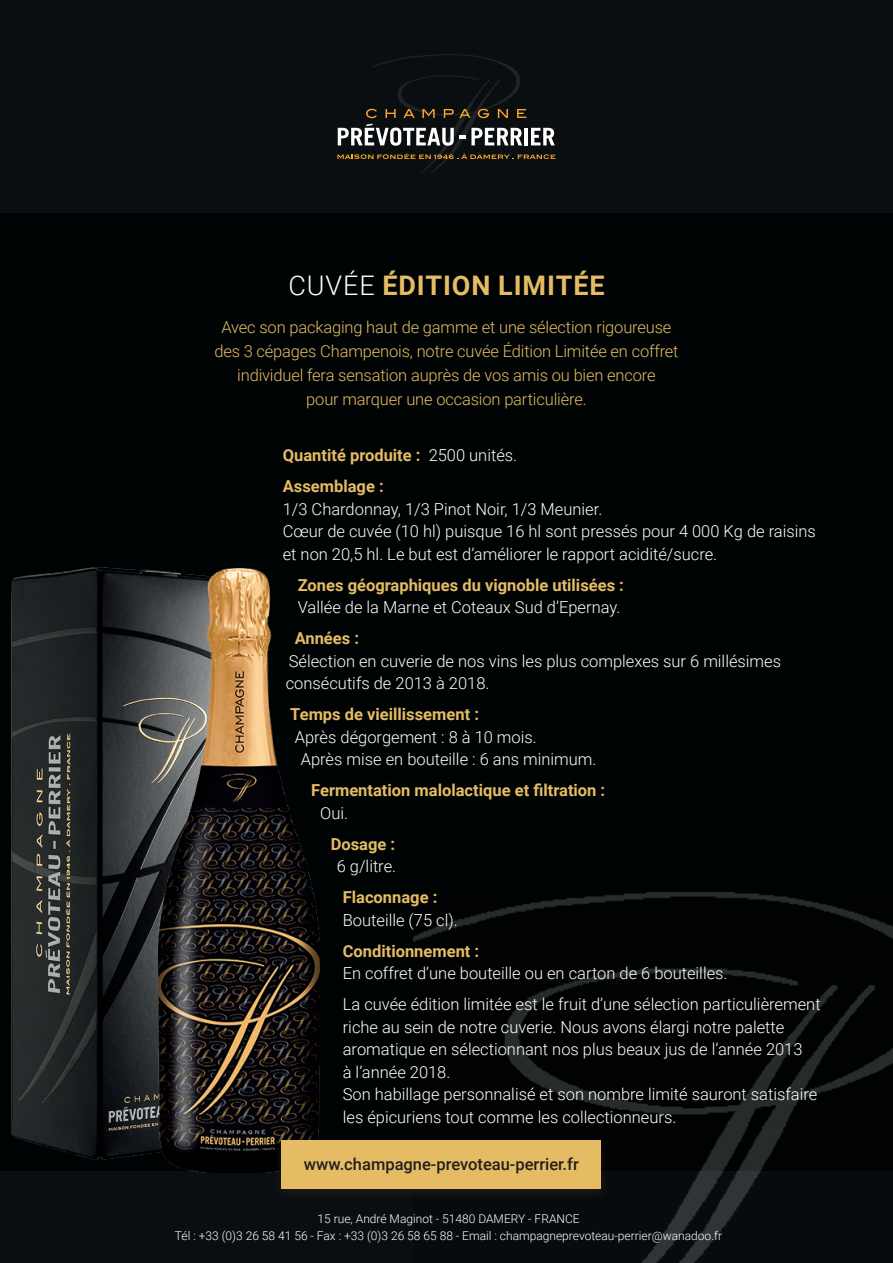
<style>
.page{position:relative;width:893px;height:1263px;background:#fff}
.page>*{position:absolute;margin:0;border:0;box-sizing:border-box;transform-origin:0 0}
.t1{font:700 27px "Roboto";letter-spacing:.035em;color:#e5bc64}
.t2{font:300 16.5px/22.5px "Roboto";color:#fff}
.t3{font:300 16.5px/24px "Roboto";letter-spacing:-.01em;color:#e5bc64;text-align:center}
.t4{font:700 16.5px/31px "Roboto";color:#e5bc64}
.t5{font:500 16.5px "Roboto";color:#231f20}
.t6{font:300 12px/16.5px "Roboto";color:#fff;text-align:center}
.s1{font-weight:300;color:#fff}
</style>
<div class="page">
<div style="left:0;top:1167px;width:893px;height:96px;background:#0b0e11"></div>
<div style="left:0;top:208px;width:893px;height:962px;background:#000304"></div>
<img style="left:414px;top:892px;width:479px;height:371px">
<img style="left:11px;top:568px;width:147px;height:592px">
<img style="left:158px;top:568px;width:161px;height:604px">
<div style="left:273px;top:1137px;width:337px;height:65px;background:#231f20;opacity:.75"></div>
<div style="left:281px;top:1141px;width:320px;height:48px;background:#e5bc64"></div>
<div style="left:0;top:0;width:893px;height:213px;background:#0b0e11"></div>
<svg style="left:337px;top:54px;width:219px;height:118px"></svg>
<h1 class="t1" style="left:288px;top:266px;width:318px"><span class="s1">CUVÉE</span> ÉDITION LIMITÉE</h1>
<p class="t3" style="left:214px;top:315px;width:466px">Avec son packaging haut de gamme et une sélection rigoureuse des 3 cépages Champenois, notre cuvée Édition Limitée en coffret individuel fera sensation auprès de vos amis ou bien encore<br>pour marquer une occasion particulière.</p>
<p class="t4" style="left:283px;top:439px;width:236px">Quantité produite : <span class="s1">2500 unités.<br></span>Assemblage :</p>
<p class="t2" style="left:283px;top:497px;width:535px">1/3 Chardonnay, 1/3 Pinot Noir, 1/3 Meunier.<br>Cœur de cuvée (10 hl) puisque 16 hl sont pressés pour 4 000 Kg de raisins et non 20,5 hl. Le but est d’améliorer le rapport acidité/sucre.</p>
<p class="t4" style="left:298px;top:568px;width:328px">Zones géographiques du vignoble utilisées :</p>
<p class="t2" style="left:298px;top:595px;width:324px">Vallée de la Marne et Coteaux Sud d’Epernay.</p>
<p class="t4" style="left:295px;top:622px;width:66px">Années :</p>
<p class="t2" style="left:286px;top:649px;width:497px">Sélection en cuverie de nos vins les plus complexes sur 6 millésimes consécutifs de 2013 à 2018.</p>
<p class="t4" style="left:290px;top:698px;width:190px">Temps de vieillissement :</p>
<p class="t2" style="left:301px;top:725px;width:297px;text-indent:-6px">Après dégorgement : 8 à 10 mois.<br>Après mise en bouteille : 6 ans minimum.</p>
<p class="t4" style="left:311px;top:774px;width:295px">Fermentation malolactique et filtration :</p>
<p class="t2" style="left:320px;top:801px;width:29px">Oui.</p>
<p class="t4" style="left:331px;top:828px;width:66px">Dosage :</p>
<p class="t2" style="left:337px;top:854px;width:61px">6 g/litre.</p>
<p class="t4" style="left:343px;top:881px;width:96px">Flaconnage :</p>
<p class="t2" style="left:343px;top:908px;width:116px">Bouteille (75 cl).</p>
<p class="t4" style="left:343px;top:935px;width:138px">Conditionnement :</p>
<p class="t2" style="left:343px;top:957px;width:479px;line-height:31px">En coffret d’une bouteille ou en carton de 6 bouteilles.<br>La cuvée édition limitée est le fruit d’une sélection particulièrement</p>
<p class="t2" style="left:343px;top:1015px;width:476px">riche au sein de notre cuverie. Nous avons élargi notre palette aromatique en sélectionnant nos plus beaux jus de l’année 2013<br>à l’année 2018.<br>Son habillage personnalisé et son nombre limité sauront satisfaire les épicuriens tout comme les collectionneurs.</p>
<p class="t5" style="left:304px;top:1153px;width:276px">www.champagne-prevoteau-perrier.fr</p>
<p class="t6" style="left:175px;top:1210px;width:549px">15 rue, André Maginot - 51480 DAMERY - FRANCE<br>Tél : +33 (0)3 26 58 41 56 - Fax : +33 (0)3 26 58 65 88 - Email : champagneprevoteau-perrier@wanadoo.fr</p>
</div>
